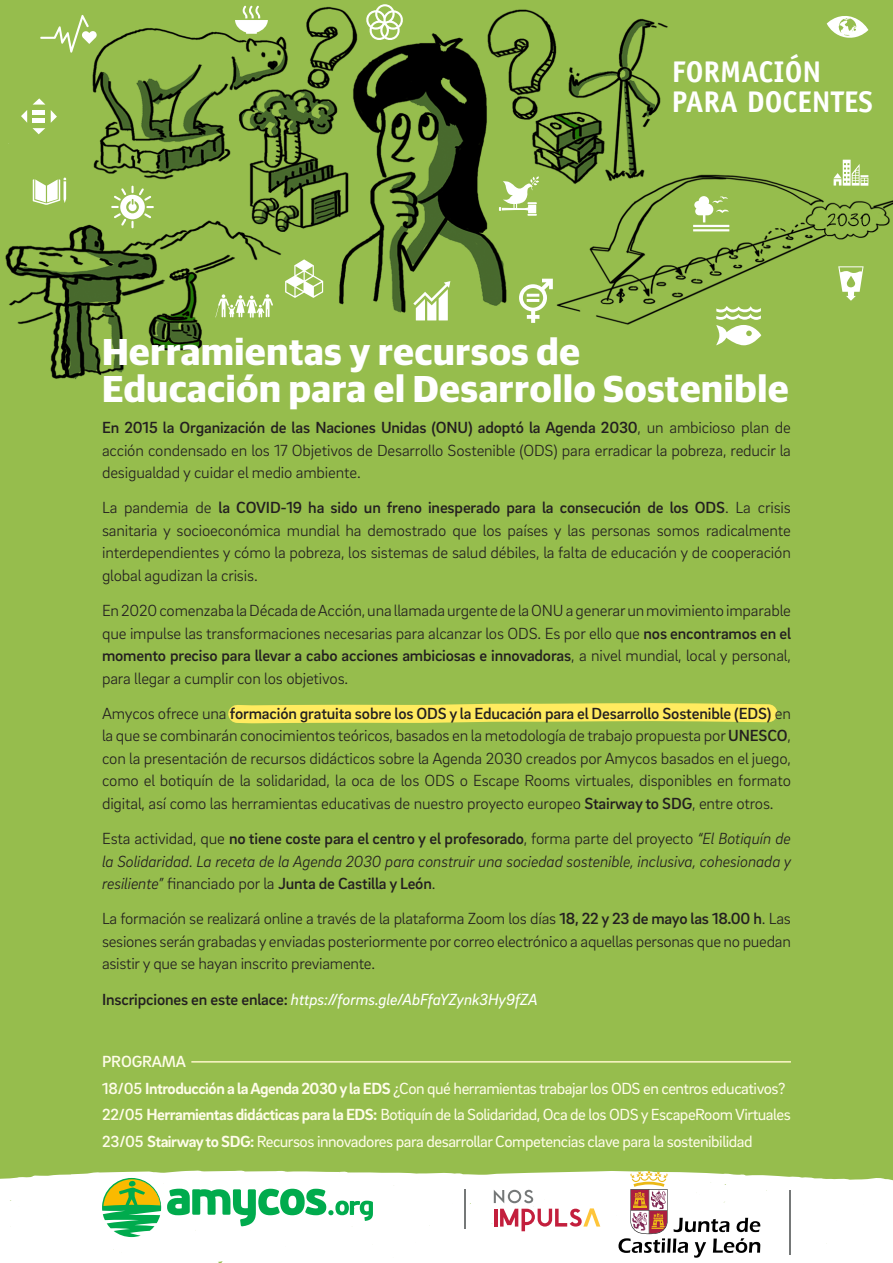
<style>
.page{position:relative;width:893px;height:1263px;background:#96bd4d}
.page>*{position:absolute;margin:0;border:0;box-sizing:border-box;transform-origin:0 0}
.t1{font:700 37.5px/37.5px "Guardian Sans";letter-spacing:.02em;color:#fff}
.t2{font:700 30px/30px "Officina Sans";color:#fff}
.t3{font:300 16.5px/22.5px "Brix Sans";letter-spacing:-.01em;color:#231f20;text-align:justify}
.t4{font:16.5px/26.7px "Brix Sans";letter-spacing:-.03em;color:#fefce9}
.t5{font:italic 300 16.5px/22.5px "Brix Sans";letter-spacing:-.01em;color:#231f20;text-align:justify}
.t6{font:italic 16.5px "Brix Sans";letter-spacing:-.01em;color:#fff}
.s1{font-weight:500}
.s2{font-style:normal}
.s3{font-weight:500;font-style:normal}
.s4{font-weight:500;font-style:normal;color:#231f20}
.s5{font-weight:700}
</style>
<div class="page">
<img style="left:5px;top:6px;width:888px;height:373px">
<div style="left:0;top:1170px;width:893px;height:93px;background:#fff"></div>
<svg style="left:716px;top:306px;width:45px;height:39px"></svg>
<svg style="left:285px;top:259px;width:38px;height:39px"></svg>
<svg style="left:40px;top:15px;width:57px;height:38px"></svg>
<svg style="left:499px;top:176px;width:40px;height:40px"></svg>
<svg style="left:365px;top:4px;width:39px;height:37px"></svg>
<svg style="left:519px;top:279px;width:34px;height:44px"></svg>
<svg style="left:838px;top:266px;width:26px;height:35px"></svg>
<svg style="left:413px;top:281px;width:37px;height:39px"></svg>
<svg style="left:827px;top:14px;width:41px;height:25px"></svg>
<svg style="left:693px;top:196px;width:36px;height:35px"></svg>
<svg style="left:833px;top:160px;width:35px;height:26px"></svg>
<svg style="left:33px;top:178px;width:33px;height:27px"></svg>
<svg style="left:215px;top:294px;width:58px;height:24px"></svg>
<svg style="left:235px;top:5px;width:33px;height:29px"></svg>
<svg style="left:51px;top:110px;width:6px;height:13px"></svg>
<svg style="left:21px;top:98px;width:24px;height:36px"></svg>
<hr style="left:32px;top:110px;width:13px;height:4px;background:#fff">
<hr style="left:32px;top:118px;width:13px;height:4px;background:#fff">
<svg style="left:111px;top:186px;width:43px;height:42px"></svg>
<svg style="left:102px;top:1178px;width:59px;height:59px;background:#8bc76c"></svg>
<svg style="left:167px;top:1189px;width:206px;height:37px;background:#91dab2"></svg>
<svg style="left:228px;top:703px;width:550px;height:21px;background:#efe45c"></svg>
<hr style="left:191px;top:1061px;width:600px;height:1px;background:#fef8ca">
<svg style="left:618px;top:1170px;width:142px;height:88px;background:#dad2cb"></svg>
<hr style="left:789px;top:1190px;width:2px;height:64px;background:#757878">
<hr style="left:464px;top:1189px;width:2px;height:39px;background:#757878">
<svg style="left:494px;top:1184px;width:106px;height:47px;background:#f0d5d6"></svg>
<h2 class="t2" style="left:672px;top:56px;width:203px">FORMACIÓN<br>PARA DOCENTES</h2>
<h1 class="t1" style="left:102px;top:329px;width:688px">Herramientas y recursos de<br>Educación para el Desarrollo Sostenible</h1>
<p class="t3" style="left:102px;top:416px;width:690px"><span class="s1">En 2015 la Organización de las Naciones Unidas (ONU) adoptó la Agenda 2030</span>, un ambicioso plan de acción condensado en los 17 Objetivos de Desarrollo Sostenible (ODS) para erradicar la pobreza, reducir la desigualdad y cuidar el medio ambiente.</p>
<p class="t3" style="left:102px;top:496px;width:690px">La pandemia de <span class="s1">la COVID-19 ha sido un freno inesperado para la consecución de los ODS</span>. La crisis sanitaria y socioeconómica mundial ha demostrado que los países y las personas somos radicalmente interdependientes y cómo la pobreza, los sistemas de salud débiles, la falta de educación y de cooperación global agudizan la crisis.</p>
<p class="t3" style="left:102px;top:599px;width:691px">En 2020 comenzaba la Década de Acción, una llamada urgente de la ONU a generar un movimiento imparable que impulse las transformaciones necesarias para alcanzar los ODS. Es por ello que <span class="s1">nos encontramos en el momento preciso para llevar a cabo acciones ambiciosas e innovadoras</span>, a nivel mundial, local y personal, para llegar a cumplir con los objetivos.</p>
<p class="t3" style="left:102px;top:701px;width:690px">Amycos ofrece una <span class="s1">formación gratuita sobre los ODS y la Educación para el Desarrollo Sostenible (EDS)</span> en la que se combinarán conocimientos teóricos, basados en la metodología de trabajo propuesta por <span class="s1">UNESCO</span>, con la presentación de recursos didácticos sobre la Agenda 2030 creados por Amycos basados en el juego, como el botiquín de la solidaridad, la oca de los ODS o Escape Rooms virtuales, disponibles en formato digital, así como las herramientas educativas de nuestro proyecto europeo <span class="s1">Stairway to SDG</span>, entre otros.</p>
<p class="t5" style="left:102px;top:827px;width:691px"><span class="s2">Esta actividad, que</span> <span class="s3">no tiene coste para el centro y el profesorado</span><span class="s2">, forma parte del proyecto</span> “El Botiquín de la Solidaridad. La receta de la Agenda 2030 para construir una sociedad sostenible, inclusiva, cohesionada y resiliente” <span class="s2">financiado por la</span> <span class="s3">Junta de Castilla y León</span><span class="s2">.</span></p>
<p class="t3" style="left:102px;top:907px;width:690px">La formación se realizará online a través de la plataforma Zoom los días <span class="s1">18, 22 y 23 de mayo las 18.00 h</span>. Las sesiones serán grabadas y enviadas posteriormente por correo electrónico a aquellas personas que no puedan asistir y que se hayan inscrito previamente.</p>
<p class="t6" style="left:102px;top:988px;width:437px"><span class="s4">Inscripciones en este enlace:</span> https://forms.gle/AbFfaYZynk3Hy9fZA</p>
<p class="t4" style="left:102px;top:1047px;width:690px"><span class="s1">PROGRAMA<br>18/05</span> <span class="s5">Introducción a la Agenda 2030 y la EDS</span> ¿Con qué herramientas trabajar los ODS en centros educativos?<br><span class="s1">22/05</span> <span class="s5">Herramientas didácticas para la EDS:</span> Botiquín de la Solidaridad, Oca de los ODS y EscapeRoom Virtuales <span class="s1">23/05</span> <span class="s5">Stairway to SDG:</span> Recursos innovadores para desarrollar Competencias clave para la sostenibilidad</p>
</div>
